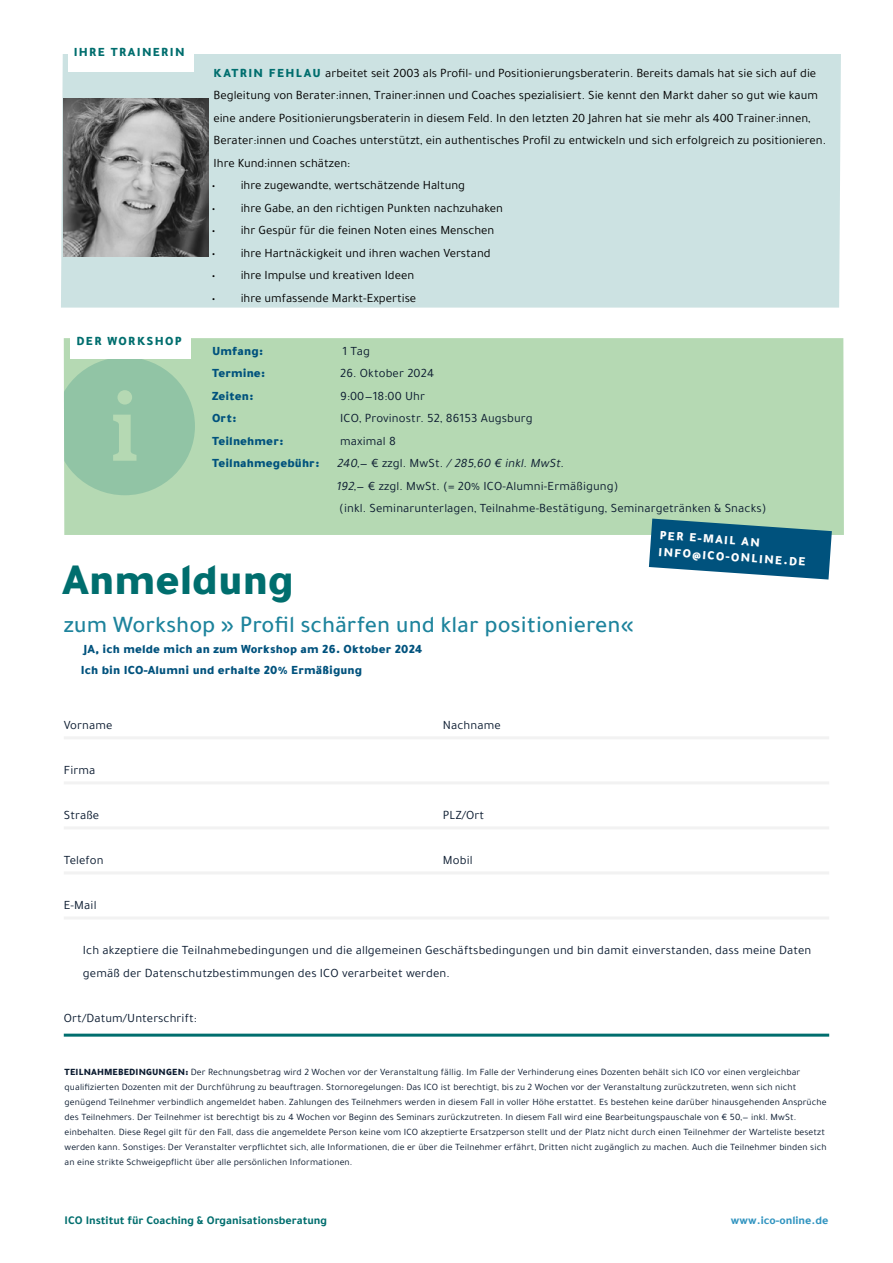
<style>
.page{position:relative;width:893px;height:1263px;background:#fff}
.page>*{position:absolute;margin:0;border:0;box-sizing:border-box;transform-origin:0 0}
.t1{font:900 45px "Tajawal";color:#006e6e}
.t2{font:500 24px "Tajawal";color:#1d839c}
.t3{font:12.75px/22.5px "Tajawal";color:#000}
.t4{font:12.75px/22.5px "Tajawal";letter-spacing:.01em;color:#0b1b30}
.t5{font:900 12.75px/21px "Tajawal";letter-spacing:.01em;color:#00527d}
.t6{font:900 12.75px/16.5px "Tajawal";color:#fff}
.t7{font:900 12.75px "Tajawal";letter-spacing:.1em;color:#006e6e}
.t8{font:700 12px "Tajawal";color:#006e6e}
.t9{font:700 12px "Tajawal";color:#3194c0}
.t10{font:9.75px/15px "Tajawal";letter-spacing:.01em;color:#0b1b30}
.s1{font-weight:900;color:#006e6e}
.s2{font-style:italic}
.s3{font-weight:900}
</style>
<div class="page">
<div style="left:61px;top:54px;width:780px;height:254px;background:#cce2e2"></div>
<hr style="left:64px;top:736px;width:765px;height:3px;background:#f2f2f2">
<hr style="left:64px;top:781px;width:765px;height:3px;background:#f2f2f2">
<hr style="left:64px;top:826px;width:765px;height:3px;background:#f2f2f2">
<hr style="left:64px;top:871px;width:765px;height:3px;background:#f2f2f2">
<hr style="left:64px;top:916px;width:765px;height:3px;background:#f2f2f2">
<hr style="left:64px;top:1034px;width:765px;height:3px;background:#006e6e">
<img style="left:64px;top:98px;width:144px;height:158px">
<div style="left:68px;top:37px;width:125px;height:34px;background:#fff"></div>
<div style="left:64px;top:338px;width:780px;height:197px;background:#b5d9b3"></div>
<svg style="left:64px;top:357px;width:131px;height:138px;background:#98c8a8"></svg>
<div style="left:71px;top:324px;width:120px;height:35px;background:#fff"></div>
<svg style="left:649px;top:519px;width:183px;height:60px;background:#2c718f"></svg>
<h3 class="t7" style="left:74px;top:41px;width:112px">IHRE TRAINERIN</h3>
<h3 class="t7" style="left:77px;top:330px;width:107px">DER WORKSHOP</h3>
<p class="t3" style="left:213px;top:61px;width:614px"><span class="s1">KATRIN FEHLAU</span> arbeitet seit 2003 als Profil- und Positionierungsberaterin. Bereits damals hat sie sich auf die Begleitung von Berater:innen, Trainer:innen und Coaches spezialisiert. Sie kennt den Markt daher so gut wie kaum eine andere Positionierungsberaterin in diesem Feld. In den letzten 20 Jahren hat sie mehr als 400 Trainer:innen, Berater:innen und Coaches unterstützt, ein authentisches Profil zu entwickeln und sich erfolgreich zu positionieren.<br>Ihre Kund:innen schätzen:</p>
<h3 class="t3" style="left:212px;top:174px;width:255px">• ihre zugewandte, wertschätzende Haltung</h3>
<h3 class="t3" style="left:212px;top:196px;width:293px">• ihre Gabe, an den richtigen Punkten nachzuhaken</h3>
<h3 class="t3" style="left:212px;top:219px;width:284px">• ihr Gespür für die feinen Noten eines Menschen</h3>
<h3 class="t3" style="left:212px;top:241px;width:280px">• ihre Hartnäckigkeit und ihren wachen Verstand</h3>
<h3 class="t3" style="left:212px;top:264px;width:204px">• ihre Impulse und kreativen Ideen</h3>
<h3 class="t3" style="left:212px;top:286px;width:206px">• ihre umfassende Markt-Expertise</h3>
<h3 class="t5" style="left:212px;top:339px;width:53px">Umfang:</h3>
<h3 class="t4" style="left:342px;top:339px;width:29px">1 Tag</h3>
<h3 class="t5" style="left:212px;top:362px;width:55px">Termine:</h3>
<h3 class="t4" style="left:340px;top:362px;width:95px">26. Oktober 2024</h3>
<h3 class="t5" style="left:212px;top:384px;width:43px">Zeiten:</h3>
<h3 class="t4" style="left:340px;top:385px;width:86px">9:00—18:00 Uhr</h3>
<h3 class="t5" style="left:212px;top:407px;width:26px">Ort:</h3>
<h3 class="t4" style="left:340px;top:407px;width:194px">ICO, Provinostr. 52, 86153 Augsburg</h3>
<h3 class="t5" style="left:212px;top:429px;width:73px">Teilnehmer:</h3>
<h3 class="t4" style="left:340px;top:430px;width:57px">maximal 8</h3>
<h3 class="t5" style="left:212px;top:452px;width:109px">Teilnahmegebühr:</h3>
<h3 class="t4" style="left:336px;top:452px;width:432px"><span class="s2">240,</span>— € zz g l . M w S t . <span class="s2">/285,60 € inkl.MwSt.<br>192,</span>— € zzgl. MwSt. (= 20% ICO-Alumni-Ermäßigung)<br>(inkl. Seminarunterlagen, Teilnahme-Bestätigung, Seminargetränken &amp; Snacks)</h3>
<h1 class="t1" style="left:62px;top:541px;width:233px">Anmeldung</h1>
<h2 class="t2" style="left:64px;top:608px;width:571px">zum Workshop » Profil schärfen und klar positionieren«</h2>
<h3 class="t5" style="left:81px;top:638px;width:343px">JA, ich melde mich an zum Workshop am 26. Oktober 2024<br>Ich bin ICO-Alumni und erhalte 20% Ermäßigung</h3>
<h3 class="t6" style="left:660px;top:526px;width:149px;rotate:4deg">PER E-MAIL AN<br>INFO@ICO-ONLINE.DE</h3>
<h3 class="t4" style="left:443px;top:714px;width:59px">Nachname</h3>
<h3 class="t4" style="left:64px;top:714px;width:50px">Vorname</h3>
<h3 class="t4" style="left:64px;top:759px;width:33px">Firma</h3>
<h3 class="t4" style="left:64px;top:804px;width:37px">Straße</h3>
<h3 class="t4" style="left:64px;top:849px;width:41px">Telefon</h3>
<h3 class="t4" style="left:64px;top:894px;width:34px">E-Mail</h3>
<h3 class="t4" style="left:83px;top:939px;width:730px">Ich akzeptiere die Teilnahmebedingungen und die allgemeinen Geschäftsbedingungen und bin damit einverstanden, dass meine Daten gemäß der Datenschutzbestimmungen des ICO verarbeitet werden.</h3>
<h3 class="t4" style="left:64px;top:1006px;width:135px">Ort/Datum/Unterschrift:</h3>
<h3 class="t4" style="left:443px;top:804px;width:43px">PLZ/Ort</h3>
<h3 class="t4" style="left:443px;top:849px;width:31px">Mobil</h3>
<p class="t10" style="left:65px;top:1065px;width:764px"><span class="s3">TEILNAHMEBEDINGUNGEN:</span> Der Rechnungsbetrag wird 2 Wochen vor der Veranstaltung fällig. Im Falle der Verhinderung eines Dozenten behält sich ICO vor einen vergleichbar qualifizierten Dozenten mit der Durchführung zu beauftragen. Stornoregelungen: Das ICO ist berechtigt, bis zu 2 Wochen vor der Veranstaltung zurückzutreten, wenn sich nicht genügend Teilnehmer verbindlich angemeldet haben. Zahlungen des Teilnehmers werden in diesem Fall in voller Höhe erstattet. Es bestehen keine darüber hinausgehenden Ansprüche des Teilnehmers. Der Teilnehmer ist berechtigt bis zu 4 Wochen vor Beginn des Seminars zurückzutreten. In diesem Fall wird eine Bearbeitungspauschale von € 50,— inkl. MwSt. einbehalten. Diese Regel gilt für den Fall, dass die angemeldete Person keine vom ICO akzeptierte Ersatzperson stellt und der Platz nicht durch einen Teilnehmer der Warteliste besetzt werden kann. Sonstiges: Der Veranstalter verpflichtet sich, alle Informationen, die er über die Teilnehmer erfährt, Dritten nicht zugänglich zu machen. Auch die Teilnehmer binden sich an eine strikte Schweigepflicht über alle persönlichen Informationen.</p>
<p class="t8" style="left:65px;top:1211px;width:264px">ICO Institut für Coaching &amp; Organisationsberatung</p>
<p class="t9" style="left:731px;top:1211px;width:99px">www.ico-online.de</p>
</div>
